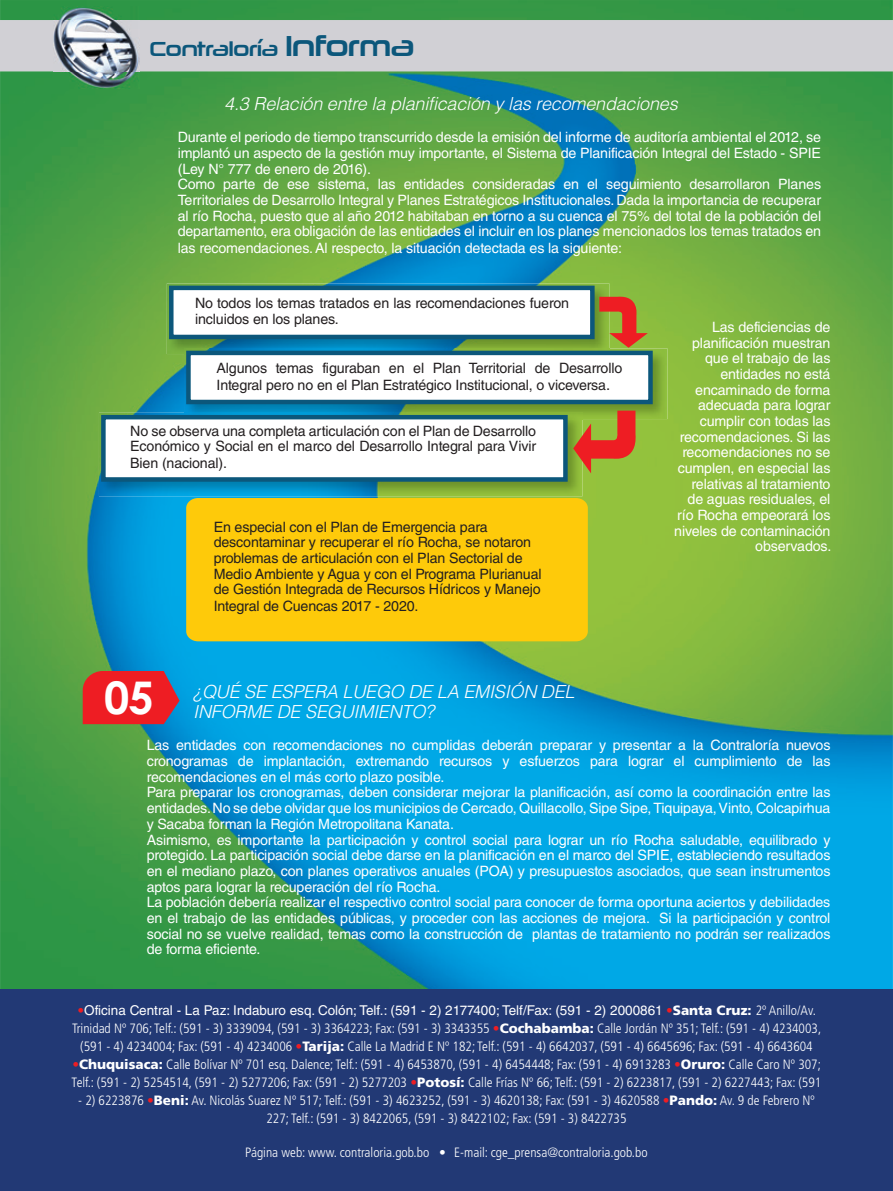
<style>
.page{position:relative;width:893px;height:1191px;background:#fff}
.page>*{position:absolute;margin:0;border:0;box-sizing:border-box;transform-origin:0 0}
.t1{font:700 45px "Century Gothic";color:#fff}
.t2{font:20.4px "Neuropolitical Rg";letter-spacing:-.04em;color:#0c577b}
.t3{font:italic 300 18px/19.8px "Helvetica LT Std";letter-spacing:-.01em;color:#fff}
.t4{font:14.25px/15.8px "Helvetica LT Std";letter-spacing:-.01em;color:#fff}
.t5{font:14.25px/15.9px "Helvetica LT Std";letter-spacing:-.01em;color:#231f20}
.t6{font:300 condensed 13.5px/18px "Frutiger LT Std";color:#fff;text-align:center}
.t7{font:13.5px "Helvetica LT Std";color:#fff}
.s1{font-size:29.1px}
.s2{font-size:15px}
.s3{font-family:"Frutiger LT Std";font-weight:900;color:#ee1d23}
.s4{font-family:"Frutiger LT Std";font-weight:900}
.s5{font-family:"Frutiger LT Std";font-weight:300;font-stretch:condensed}
.s6{font-weight:900;font-stretch:normal;color:#ee1d23}
.s7{font-weight:900;font-stretch:normal}
</style>
<div class="page">
<img style="left:0;top:0;width:893px;height:989px">
<img style="left:167px;top:283px;width:442px;height:71px">
<div style="left:169px;top:286px;width:426px;height:53px;background:#fff;border:4px solid #0c577b"></div>
<img style="left:184px;top:348px;width:483px;height:71px">
<img style="left:184px;top:348px;width:425px;height:6px">
<div style="left:186px;top:351px;width:467px;height:53px;background:#fff;border:4px solid #0c577b"></div>
<img style="left:99px;top:413px;width:483px;height:83px">
<img style="left:184px;top:413px;width:389px;height:6px">
<div style="left:101px;top:415px;width:467px;height:67px;background:#fff;border:4px solid #0c577b"></div>
<div style="left:186px;top:498px;width:402px;height:143px;background:#feca0a"></div>
<div style="left:0;top:989px;width:893px;height:202px;background:#223975"></div>
<div style="left:0;top:20px;width:893px;height:51px;background:#d1d0d5"></div>
<img style="left:53px;top:6px;width:86px;height:83px">
<svg style="left:83px;top:671px;width:97px;height:53px;background:#d72933"></svg>
<svg style="left:599px;top:295px;width:49px;height:53px;background:#b47832"></svg>
<svg style="left:573px;top:410px;width:65px;height:63px;background:#b77931"></svg>
<h2 class="t2" style="left:150px;top:36px;width:267px">Contraloría <span class="s1">Informa</span></h2>
<p class="t3" style="left:224px;top:94px;width:455px">4.3 Relación entre la planificación y las recomendaciones</p>
<p class="t4" style="left:178px;top:129px;width:645px">Durante el periodo de tiempo transcurrido desde la emisión del informe de auditoría ambiental el 2012, se implantó un aspecto de la gestión muy importante, el Sistema de Planificación Integral del Estado - SPIE (Ley N° 777 de enero de 2016).<br>Como parte de ese sistema, las entidades consideradas en el seguimiento desarrollaron Planes Territoriales de Desarrollo Integral y Planes Estratégicos Institucionales. Dada la importancia de recuperar al río Rocha, puesto que al año 2012 habitaban en torno a su cuenca el 75% del total de la población del departamento, era obligación de las entidades el incluir en los planes mencionados los temas tratados en las recomendaciones. Al respecto, la situación detectada es la siguiente:</p>
<p class="t5" style="left:195px;top:295px;width:375px">No todos los temas tratados en las recomendaciones fueron incluidos en los planes.</p>
<p class="t5" style="left:217px;top:360px;width:407px;line-height:16.5px">Algunos temas figuraban en el Plan Territorial de Desarrollo<br>Integral pero no en el Plan Estratégico Institucional, o viceversa<span class="s2">.</span></p>
<p class="t5" style="left:130px;top:422px;width:407px;text-align:justify">No se observa una completa articulación con el Plan de Desarrollo Económico y Social en el marco del Desarrollo Integral para Vivir Bien (nacional).</p>
<p class="t5" style="left:214px;top:518px;width:329px">En especial con el Plan de Emergencia para descontaminar y recuperar el río Rocha, se notaron problemas de articulación con el Plan Sectorial de Medio Ambiente y Agua y con el Programa Plurianual de Gestión Integrada de Recursos Hídricos y Manejo Integral de Cuencas 2017 - 2020.</p>
<p class="t4" style="left:674px;top:319px;width:159px;text-align:right">Las deficiencias de planificación muestran que el trabajo de las entidades no está encaminado de forma adecuada para lograr cumplir con todas las recomendaciones. Si las recomendaciones no se cumplen, en especial las relativas al tratamiento de aguas residuales, el río Rocha empeorará los niveles de contaminación observados.</p>
<h1 class="t1" style="left:104px;top:669px;width:51px">05</h1>
<p class="t3" style="left:193px;top:682px;width:383px">¿QUÉ SE ESPERA LUEGO DE LA EMISIÓN DEL<br>INFORME DE SEGUIMIENTO?</p>
<p class="t4" style="left:147px;top:737px;width:685px">Las entidades con recomendaciones no cumplidas deberán preparar y presentar a la Contraloría nuevos cronogramas de implantación, extremando recursos y esfuerzos para lograr el cumplimiento de las recomendaciones en el más corto plazo posible.<br>Para preparar los cronogramas, deben considerar mejorar la planificación, así como la coordinación entre las entidades. No se debe olvidar que los municipios de Cercado, Quillacollo, Sipe Sipe, Tiquipaya, Vinto, Colcapirhua y Sacaba forman la Región Metropolitana Kanata.<br>Asimismo, es importante la participación y control social para lograr un río Rocha saludable, equilibrado y protegido. La participación social debe darse en la planificación en el marco del SPIE, estableciendo resultados en el mediano plazo, con planes operativos anuales (POA) y presupuestos asociados, que sean instrumentos aptos para lograr la recuperación del río Rocha.<br>La población debería realizar el respectivo control social para conocer de forma oportuna aciertos y debilidades en el trabajo de las entidades públicas, y proceder con las acciones de mejora. Si la participación y control social no se vuelve realidad, temas como la construcción de plantas de tratamiento no podrán ser realizados de forma eficiente.</p>
<p class="t7" style="left:77px;top:1002px;width:740px"><span class="s3">•</span>Oficina Central - La Paz: Indaburo esq. Colón; Telf.: (591 - 2) 2177400; Telf/Fax: (591 - 2) 2000861 <span class="s3">•</span><span class="s4">Santa Cruz:</span> <span class="s5">2º Anillo/Av.</span></p>
<p class="t6" style="left:72px;top:1019px;width:751px">Trinidad Nº 706; Telf.: (591 - 3) 3339094, (591 - 3) 3364223; Fax: (591 - 3) 3343355 <span class="s6">•</span><span class="s7">Cochabamba:</span> Calle Jordán Nº 351; Telf.: (591 - 4) 4234003, (591 - 4) 4234004; Fax: (591 - 4) 4234006 <span class="s6">•</span><span class="s7">Tarija:</span> Calle La Madrid E Nº 182; Telf.: (591 - 4) 6642037, (591 - 4) 6645696; Fax: (591 - 4) 6643604</p>
<p class="t6" style="left:72px;top:1055px;width:751px;text-align:left"><span class="s6">•</span><span class="s7">Chuquisaca:</span> Calle Bolívar Nº 701 esq. Dalence; Telf.: (591 - 4) 6453870, (591 - 4) 6454448; Fax: (591 - 4) 6913283 <span class="s6">•</span><span class="s7">Oruro:</span> Calle Caro Nº 307;<br>Telf.: (591 - 2) 5254514, (591 - 2) 5277206; Fax: (591 - 2) 5277203 <span class="s6">•</span><span class="s7">Potosí:</span> Calle Frías Nº 66; Telf.: (591 - 2) 6223817, (591 - 2) 6227443; Fax: (591</p>
<p class="t6" style="left:78px;top:1091px;width:738px">- 2) 6223876 <span class="s6">•</span><span class="s7">Beni:</span> Av. Nicolás Suarez Nº 517; Telf.: (591 - 3) 4623252, (591 - 3) 4620138; Fax: (591 - 3) 4620588 <span class="s6">•</span><span class="s7">Pando:</span> Av. 9 de Febrero Nº<br>227; Telf.: (591 - 3) 8422065, (591 - 3) 8422102; Fax: (591 - 3) 8422735</p>
<p class="t6" style="left:245px;top:1143px;width:404px">Página web: www. contraloria.gob.bo <span class="s7">•</span> E-mail: cge_prensa@contraloria.gob.bo</p>
</div>
